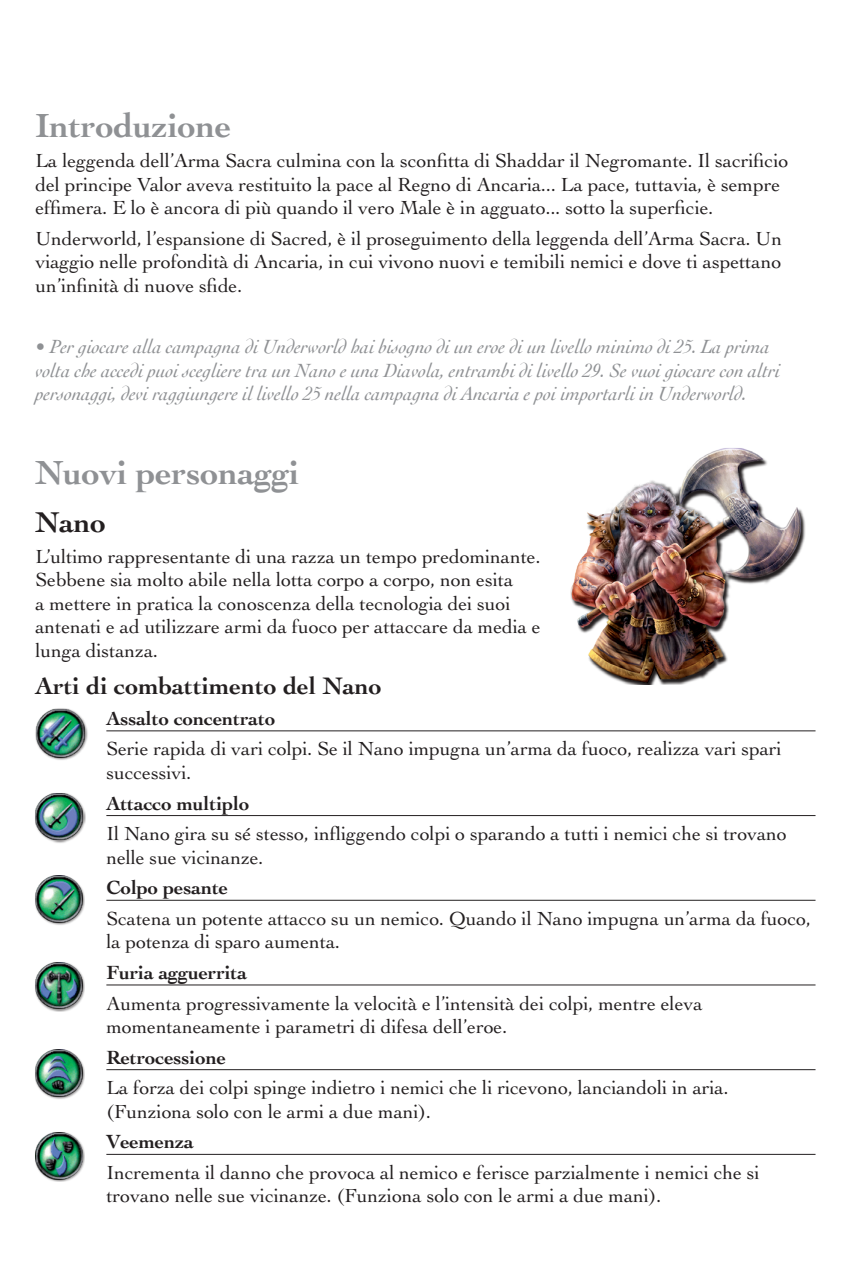
<style>
.page{position:relative;width:851px;height:1276px;background:#fff}
.page>*{position:absolute;margin:0;border:0;box-sizing:border-box;transform-origin:0 0}
.cuerpo_de_texto_Chap{font:700 35px "Cochin";letter-spacing:-.005em;color:#8f9194}
.Titular_1{font:700 35px "Cochin";letter-spacing:-.005em;color:#8f9194}
.Titular_2{font:700 30px "Cochin";color:#231f20}
.Titular_3{font:700 25px "Cochin";color:#231f20}
.cuerpo{font:20px/23.5px "Cochin";letter-spacing:-.005em;color:#231f20}
.cuerpo_de_texto_Chap-2{font:20px/23.5px "Cochin";letter-spacing:-.005em;color:#231f20}
.cuerpo_de_texto_Chap-3{font:italic 20px/23.5px "Cochin";letter-spacing:-.005em;color:#8f9194}
.artes{font:700 20px "Cochin";letter-spacing:-.005em;color:#231f20}
</style>
<div class="page">
<hr style="left:106px;top:730px;width:709px;height:1px;background:#231f20">
<hr style="left:106px;top:815px;width:709px;height:1px;background:#231f20">
<hr style="left:106px;top:900px;width:709px;height:1px;background:#231f20">
<hr style="left:106px;top:984px;width:709px;height:1px;background:#231f20">
<hr style="left:106px;top:1069px;width:709px;height:1px;background:#231f20">
<hr style="left:106px;top:1154px;width:709px;height:1px;background:#231f20">
<img style="left:570px;top:448px;width:236px;height:237px">
<div style="left:35px;top:708px;width:54px;height:53px;background:#231f20;opacity:.5"></div>
<img style="left:35px;top:708px;width:49px;height:49px">
<div style="left:35px;top:792px;width:51px;height:52px;background:#231f20;opacity:.5"></div>
<img style="left:35px;top:793px;width:47px;height:47px">
<div style="left:35px;top:875px;width:50px;height:50px;background:#231f20;opacity:.5"></div>
<img style="left:35px;top:876px;width:47px;height:46px">
<div style="left:35px;top:961px;width:50px;height:51px;background:#231f20;opacity:.5"></div>
<img style="left:35px;top:962px;width:47px;height:47px">
<div style="left:35px;top:1049px;width:50px;height:50px;background:#231f20;opacity:.5"></div>
<img style="left:35px;top:1049px;width:47px;height:47px">
<div style="left:35px;top:1131px;width:50px;height:51px;background:#231f20;opacity:.5"></div>
<img style="left:35px;top:1132px;width:47px;height:47px">
<p class="Titular_1" style="left:35px;top:105px;width:197px">Introduzione</p>
<p class="cuerpo_de_texto_Chap-2" style="left:35px;top:149px;width:754px">La leggenda dell’Arma Sacra culmina con la sconfitta di Shaddar il Negromante. Il sacrificio del principe Valor aveva restituito la pace al Regno di Ancaria... La pace, tuttavia, è sempre effimera. E lo è ancora di più quando il vero Male è in agguato... sotto la superficie.</p>
<p class="cuerpo_de_texto_Chap-2" style="left:35px;top:226px;width:748px;text-align:justify">Underworld, l’espansione di Sacred, è il proseguimento della leggenda dell’Arma Sacra. Un viaggio nelle profondità di Ancaria, in cui vivono nuovi e temibili nemici e dove ti aspettano un’infinità di nuove sfide.</p>
<p class="cuerpo_de_texto_Chap-3" style="left:35px;top:335px;width:746px">• Per giocare alla campagna di Underworld hai bisogno di un eroe di un livello minimo di 25. La prima volta che accedi puoi scegliere tra un Nano e una Diavola, entrambi di livello 29. Se vuoi giocare con altri personaggi, devi raggiungere il livello 25 nella campagna di Ancaria e poi importarli in Underworld.</p>
<p class="cuerpo_de_texto_Chap" style="left:35px;top:452px;width:265px">Nuovi personaggi</p>
<p class="Titular_2" style="left:35px;top:504px;width:72px">Nano</p>
<p class="cuerpo" style="left:35px;top:544px;width:507px">L’ultimo rappresentante di una razza un tempo predominante.<br>Sebbene sia molto abile nella lotta corpo a corpo, non esita<br>a mettere in pratica la conoscenza della tecnologia dei suoi antenati e ad utilizzare armi da fuoco per attaccare da media e lunga distanza.</p>
<p class="Titular_3" style="left:35px;top:671px;width:347px">Arti di combattimento del Nano</p>
<p class="artes" style="left:106px;top:706px;width:170px">Assalto concentrato</p>
<p class="cuerpo" style="left:106px;top:737px;width:676px">Serie rapida di vari colpi. Se il Nano impugna un’arma da fuoco, realizza vari spari successivi.</p>
<p class="artes" style="left:106px;top:791px;width:144px">Attacco multiplo</p>
<p class="cuerpo" style="left:106px;top:822px;width:682px">Il Nano gira su sé stesso, infliggendo colpi o sparando a tutti i nemici che si trovano nelle sue vicinanze.</p>
<p class="artes" style="left:106px;top:876px;width:123px">Colpo pesante</p>
<p class="cuerpo" style="left:106px;top:906px;width:706px">Scatena un potente attacco su un nemico. Quando il Nano impugna un’arma da fuoco, la potenza di sparo aumenta.</p>
<p class="artes" style="left:106px;top:960px;width:142px">Furia agguerrita</p>
<p class="cuerpo" style="left:106px;top:991px;width:597px">Aumenta progressivamente la velocità e l’intensità dei colpi, mentre eleva momentaneamente i parametri di difesa dell’eroe.</p>
<p class="artes" style="left:106px;top:1045px;width:121px">Retrocessione</p>
<p class="cuerpo" style="left:106px;top:1076px;width:624px">La forza dei colpi spinge indietro i nemici che li ricevono, lanciandoli in aria. (Funziona solo con le armi a due mani).</p>
<p class="artes" style="left:106px;top:1130px;width:89px">Veemenza</p>
<p class="cuerpo" style="left:106px;top:1160px;width:654px">Incrementa il danno che provoca al nemico e ferisce parzialmente i nemici che si trovano nelle sue vicinanze. (Funziona solo con le armi a due mani).</p>
</div>
